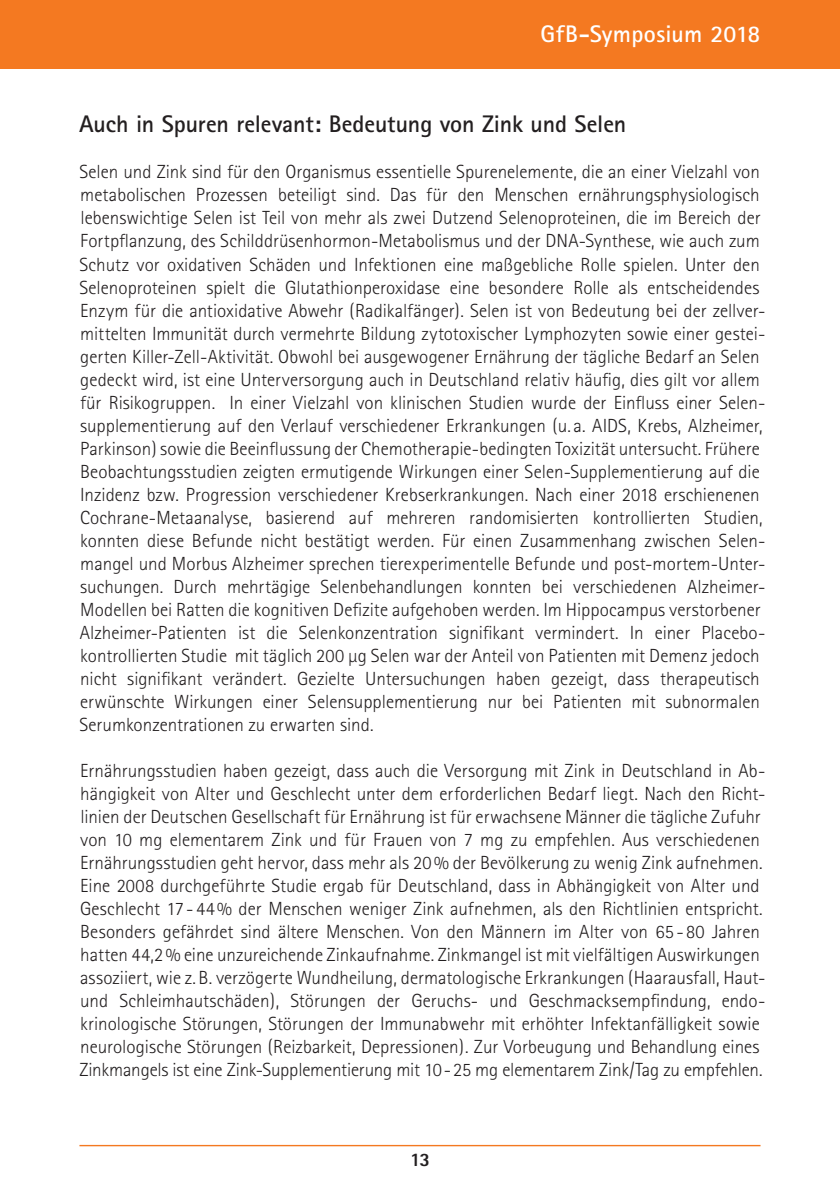
<style>
.page{position:relative;width:840px;height:1191px;background:#fff}
.page>*{position:absolute;margin:0;border:0;box-sizing:border-box;transform-origin:0 0}
.t1{font:700 24px "Rotis Sans Serif";letter-spacing:-.005em;color:#231f20}
.t2{font:700 24px "Rotis Sans Serif";letter-spacing:.005em;color:#fff}
.t3{font:300 19px/23px "Rotis Sans Serif";color:#231f20}
.t4{font:800 19px "Rotis Sans Serif";color:#231f20}
</style>
<div class="page">
<div style="left:0;top:0;width:839px;height:68px;background:#f47921"></div>
<hr style="left:79px;top:1144px;width:681px;height:2px;background:#f47921">
<p class="t2" style="left:540px;top:18px;width:221px">GfB-Symposium 2018</p>
<p class="t1" style="left:79px;top:109px;width:548px">Auch in Spuren relevant: Bedeutung von Zink und Selen</p>
<p class="t3" style="left:79px;top:160px;width:687px">Selen und Zink sind für den Organismus essentielle Spurenelemente, die an einer Vielzahl von metabolischen Prozessen beteiligt sind. Das für den Menschen ernährungsphysiologisch lebenswichtige Selen ist Teil von mehr als zwei Dutzend Selenoproteinen, die im Bereich der Fortpflanzung, des Schilddrüsenhormon-Metabolismus und der DNA-Synthese, wie auch zum Schutz vor oxidativen Schäden und Infektionen eine maßgebliche Rolle spielen. Unter den Selenoproteinen spielt die Glutathionperoxidase eine besondere Rolle als entscheidendes Enzym für die antioxidative Abwehr (Radikalfänger). Selen ist von Bedeutung bei der zellver&shy;mittelten Immunität durch vermehrte Bildung zytotoxischer Lymphozyten sowie einer gestei&shy;gerten Killer-Zell-Aktivität. Obwohl bei ausgewogener Ernährung der tägliche Bedarf an Selen gedeckt wird, ist eine Unterversorgung auch in Deutschland relativ häufig, dies gilt vor allem für Risikogruppen. In einer Vielzahl von klinischen Studien wurde der Einfluss einer Selen&shy;supplementierung auf den Verlauf verschiedener Erkrankungen (u. a. AIDS, Krebs, Alzheimer, Parkinson) sowie die Beeinflussung der Chemotherapie-bedingten Toxizität untersucht. Frühere Beobachtungsstudien zeigten ermutigende Wirkungen einer Selen-Supplementierung auf die Inzidenz bzw. Progression verschiedener Krebserkrankungen. Nach einer 2018 erschienenen Cochrane-Metaanalyse, basierend auf mehreren randomisierten kontrollierten Studien, konnten diese Befunde nicht bestätigt werden. Für einen Zusammenhang zwischen Selen&shy;mangel und Morbus Alzheimer sprechen tierexperimentelle Befunde und post-mortem-Unter&shy;suchungen. Durch mehrtägige Selenbehandlungen konnten bei verschiedenen Alzheimer-Modellen bei Ratten die kognitiven Defizite aufgehoben werden. Im Hippocampus verstorbener Alzheimer-Patienten ist die Selenkonzentration signifikant vermindert. In einer Placebo&shy;kontrollierten Studie mit täglich 200 µg Selen war der Anteil von Patienten mit Demenz jedoch nicht signifikant verändert. Gezielte Untersuchungen haben gezeigt, dass therapeutisch erwünschte Wirkungen einer Selensupplementierung nur bei Patienten mit subnormalen Serumkonzentrationen zu erwarten sind.</p>
<p class="t3" style="left:79px;top:759px;width:687px">Ernährungsstudien haben gezeigt, dass auch die Versorgung mit Zink in Deutschland in Ab&shy;hängigkeit von Alter und Geschlecht unter dem erforderlichen Bedarf liegt. Nach den Richt&shy;linien der Deutschen Gesellschaft für Ernährung ist für erwachsene Männer die tägliche Zufuhr von 10 mg elementarem Zink und für Frauen von 7 mg zu empfehlen. Aus verschiedenen Ernährungsstudien geht hervor, dass mehr als 20% der Bevölkerung zu wenig Zink aufnehmen.<br>Eine 2008 durchgeführte Studie ergab für Deutschland, dass in Abhängigkeit von Alter und Geschlecht 17 - 44% der Menschen weniger Zink aufnehmen, als den Richtlinien entspricht.<br>Besonders gefährdet sind ältere Menschen. Von den Männern im Alter von 65 - 80 Jahren hatten 44,2% eine unzureichende Zinkaufnahme. Zinkmangel ist mit vielfältigen Auswirkungen assoziiert, wie z.B. verzögerte Wundheilung, dermatologische Erkrankungen (Haarausfall, Haut&shy;und Schleimhautschäden), Störungen der Geruchs- und Geschmacksempfindung, endo&shy;krinologische Störungen, Störungen der Immunabwehr mit erhöhter Infektanfälligkeit sowie neurologische Störungen (Reizbarkeit, Depressionen). Zur Vorbeugung und Behandlung eines Zinkmangels ist eine Zink-Supplementierung mit 10-25 mg elementarem Zink/Tag zu empfehlen.</p>
<p class="t4" style="left:410px;top:1147px;width:21px">13</p>
</div>
